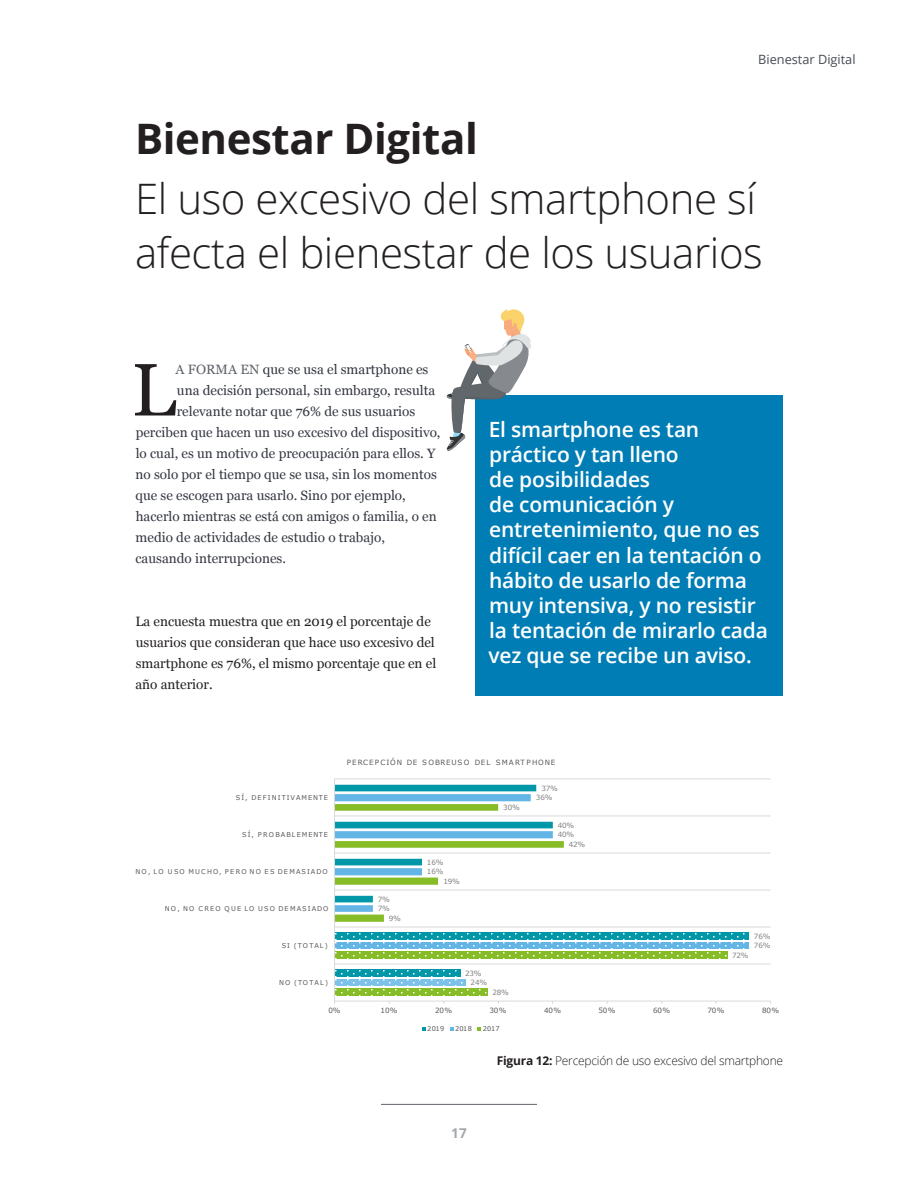
<style>
.page{position:relative;width:918px;height:1188px;background:#fff}
.page>*{position:absolute;margin:0;border:0;box-sizing:border-box;transform-origin:0 0}
.body-dropcap{font:74.1px "Georgia";color:#231f20}
.heading1{font:300 42px/54px "Open Sans";letter-spacing:-.01em;color:#231f20}
.chapter-title{font:700 42px "Open Sans";letter-spacing:-.01em;color:#231f20}
.heading2{font:600 21px/25.2px "Open Sans";letter-spacing:-.01em;color:#fff}
.body-dropcap-2{font:13.5px "Georgia";color:#323640}
.body-auxiliary{font:13.5px/21px "Georgia";color:#231f20}
.t1{font:700 13.5px "Open Sans";color:#a3a7a9}
.t2{font:12.75px "Open Sans";color:#464b54}
.t3{font:300 12px "Open Sans";letter-spacing:-.02em;color:#231f20}
.t4{font:7.2px "Verdana";letter-spacing:.125em;color:#595959}
.t5{font:7.2px "Verdana";letter-spacing:-.02em;color:#7f7f7f}
.t6{font:6.6px "Verdana";letter-spacing:.15em;color:#595959}
.s1{color:#5f6369}
.s2{font-weight:700}
</style>
<div class="page">
<hr style="left:381px;top:1104px;width:156px;height:1px;background:#5f6369">
<div style="left:475px;top:396px;width:308px;height:300px;background:#007db5"></div>
<svg style="left:447px;top:309px;width:86px;height:142px"></svg>
<hr style="left:335px;top:964px;width:436px;height:1px;background:#d9d9d9">
<hr style="left:335px;top:927px;width:436px;height:1px;background:#d9d9d9">
<hr style="left:335px;top:890px;width:436px;height:1px;background:#d9d9d9">
<hr style="left:335px;top:853px;width:436px;height:1px;background:#d9d9d9">
<hr style="left:335px;top:816px;width:436px;height:1px;background:#d9d9d9">
<hr style="left:335px;top:779px;width:436px;height:1px;background:#d9d9d9">
<svg style="left:335px;top:989px;width:152px;height:7px"></svg>
<svg style="left:335px;top:952px;width:392px;height:7px;background:#8ec034"></svg>
<svg style="left:335px;top:979px;width:131px;height:7px"></svg>
<svg style="left:335px;top:942px;width:414px;height:7px;background:#6dbae6"></svg>
<svg style="left:335px;top:970px;width:125px;height:6px"></svg>
<svg style="left:335px;top:933px;width:414px;height:6px;background:#0f9dae"></svg>
<svg style="left:335px;top:785px;width:229px;height:137px"></svg>
<hr style="left:335px;top:1001px;width:436px;height:1px;background:#d9d9d9">
<hr style="left:334px;top:779px;width:1px;height:222px;background:#d9d9d9">
<svg style="left:422px;top:1027px;width:4px;height:4px"></svg>
<svg style="left:450px;top:1027px;width:3px;height:4px"></svg>
<svg style="left:478px;top:1027px;width:3px;height:4px"></svg>
<p class="t2" style="left:758px;top:50px;width:99px">Bienestar Digital</p>
<p class="chapter-title" style="left:135px;top:109px;width:344px">Bienestar Digital</p>
<p class="heading1" style="left:135px;top:171px;width:629px">El uso excesivo del smartphone sí afecta el bienestar de los usuarios</p>
<p class="body-dropcap" style="left:131px;top:336px;width:46px">L</p>
<p class="body-dropcap-2" style="left:176px;top:359px;width:254px"><span class="s1">A FORMA EN</span> que se usa el smartphone es</p>
<p class="body-dropcap-2" style="left:177px;top:380px;width:260px">una decisión personal, sin embargo, resulta</p>
<p class="body-dropcap-2" style="left:177px;top:401px;width:240px">relevante notar que 76% de sus usuarios</p>
<p class="body-dropcap-2" style="left:136px;top:422px;width:306px">perciben que hacen un uso excesivo del dispositivo,</p>
<p class="body-dropcap-2" style="left:136px;top:443px;width:301px">lo cual, es un motivo de preocupación para ellos. Y</p>
<p class="body-dropcap-2" style="left:136px;top:464px;width:303px">no solo por el tiempo que se usa, sin los momentos</p>
<p class="body-dropcap-2" style="left:136px;top:485px;width:272px">que se escogen para usarlo. Sino por ejemplo,</p>
<p class="body-dropcap-2" style="left:136px;top:506px;width:302px">hacerlo mientras se está con amigos o familia, o en</p>
<p class="body-dropcap-2" style="left:136px;top:527px;width:251px">medio de actividades de estudio o trabajo,</p>
<p class="body-dropcap-2" style="left:136px;top:548px;width:152px">causando interrupciones.</p>
<p class="body-auxiliary" style="left:135px;top:610px;width:302px">La encuesta muestra que en 2019 el porcentaje de usuarios que consideran que hace uso excesivo del smartphone es 76%, el mismo porcentaje que en el año anterior.</p>
<p class="heading2" style="left:488px;top:416px;width:281px">El smartphone es tan práctico y tan lleno<br>de posibilidades<br>de comunicación y entretenimiento, que no es difícil caer en la tentación o hábito de usarlo de forma muy intensiva, y no resistir la tentación de mirarlo cada vez que se recibe un aviso.</p>
<p class="t4" style="left:347px;top:757px;width:210px">PERCEPCIÓN DE SOBREUSO DEL SMARTPHONE</p>
<p class="t5" style="left:541px;top:783px;width:18px">37%</p>
<p class="t6" style="left:236px;top:793px;width:93px">SÍ, DEFINITIVAMENTE</p>
<p class="t5" style="left:536px;top:793px;width:18px">36%</p>
<p class="t5" style="left:503px;top:802px;width:18px">30%</p>
<p class="t5" style="left:558px;top:820px;width:18px">40%</p>
<p class="t6" style="left:242px;top:830px;width:87px">SÍ, PROBABLEMENTE</p>
<p class="t5" style="left:558px;top:830px;width:18px">40%</p>
<p class="t5" style="left:569px;top:839px;width:18px">42%</p>
<p class="t5" style="left:427px;top:857px;width:18px">16%</p>
<p class="t6" style="left:135px;top:867px;width:194px">NO, LO USO MUCHO, PERO NO ES DEMASIADO</p>
<p class="t5" style="left:427px;top:867px;width:18px">16%</p>
<p class="t5" style="left:443px;top:876px;width:18px">19%</p>
<p class="t5" style="left:378px;top:894px;width:14px">7%</p>
<p class="t6" style="left:165px;top:904px;width:165px">NO, NO CREO QUE LO USO DEMASIADO</p>
<p class="t5" style="left:378px;top:904px;width:14px">7%</p>
<p class="t5" style="left:389px;top:913px;width:14px">9%</p>
<p class="t5" style="left:754px;top:931px;width:18px">76%</p>
<p class="t6" style="left:282px;top:941px;width:48px">SI (TOTAL)</p>
<p class="t5" style="left:754px;top:941px;width:18px">76%</p>
<p class="t5" style="left:732px;top:950px;width:18px">72%</p>
<p class="t5" style="left:465px;top:968px;width:18px">23%</p>
<p class="t6" style="left:279px;top:978px;width:50px">NO (TOTAL)</p>
<p class="t5" style="left:471px;top:978px;width:18px">24%</p>
<p class="t5" style="left:492px;top:987px;width:18px">28%</p>
<p class="t4" style="left:328px;top:1006px;width:14px">0%</p>
<p class="t4" style="left:381px;top:1006px;width:19px">10%</p>
<p class="t4" style="left:435px;top:1006px;width:19px">20%</p>
<p class="t4" style="left:490px;top:1006px;width:19px">30%</p>
<p class="t4" style="left:544px;top:1006px;width:19px">40%</p>
<p class="t4" style="left:599px;top:1006px;width:19px">50%</p>
<p class="t4" style="left:653px;top:1006px;width:19px">60%</p>
<p class="t4" style="left:708px;top:1006px;width:19px">70%</p>
<p class="t4" style="left:762px;top:1006px;width:19px">80%</p>
<p class="t6" style="left:427px;top:1024px;width:18px">2019</p>
<p class="t6" style="left:455px;top:1024px;width:18px">2018</p>
<p class="t6" style="left:483px;top:1024px;width:18px">2017</p>
<p class="t1" style="left:451px;top:1123px;width:17px">17</p>
<p class="t3" style="left:497px;top:1052px;width:288px"><span class="s2">Figura 12:</span> Percepción de uso excesivo del smartphone</p>
</div>
